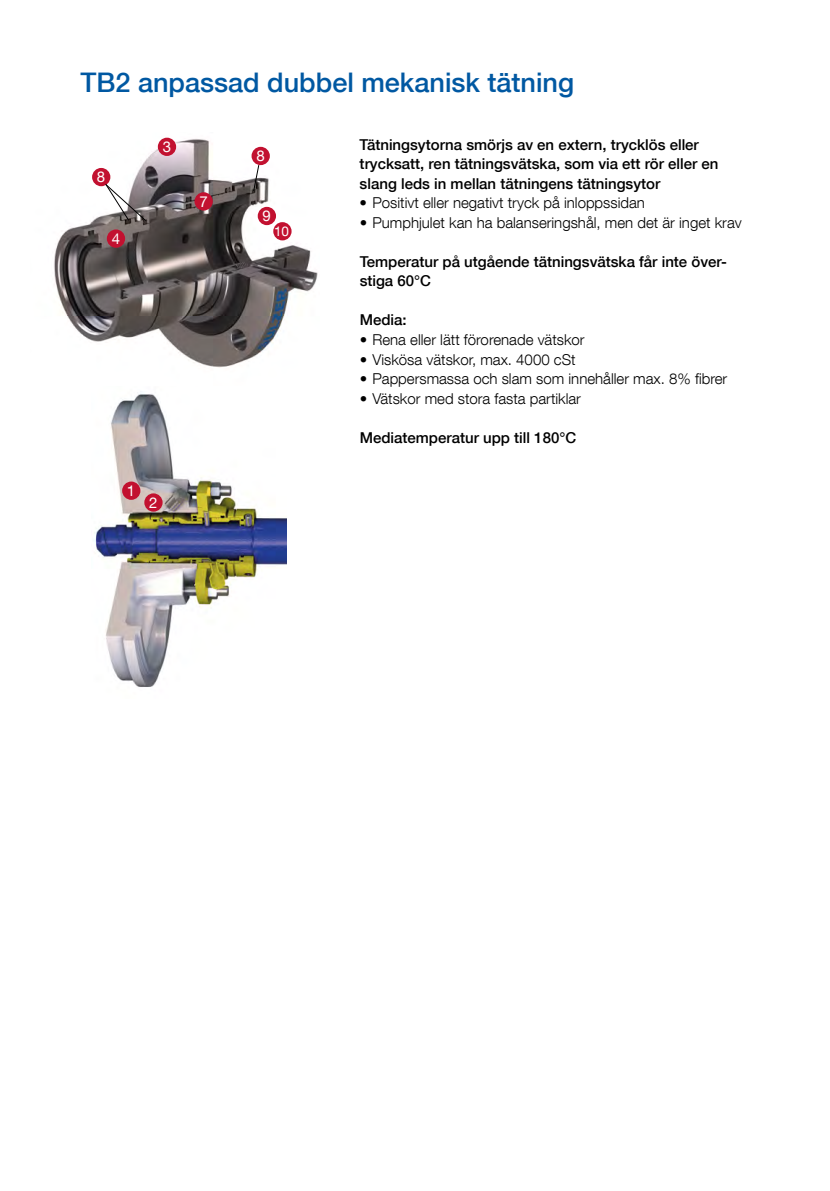
<style>
.page{position:relative;width:830px;height:1191px;background:#fff}
.page>*{position:absolute;margin:0;border:0;box-sizing:border-box;transform-origin:0 0}
.Pääotsikko_18pt_sini{font:500 27px "Helvetica Neue LT Com";color:#0058a2}
.t1{font:300 15px "Helvetica Neue LT Com";color:#000}
.VÄLIOTSIKKO{font:500 15px/19.5px "Helvetica Neue LT Com";color:#000}
.t2{font:15px "Helvetica Neue LT Com";color:#fff}
.t3{font:13.5px "Helvetica Neue LT Com";color:#fff}
</style>
<div class="page">
<img style="left:54px;top:137px;width:264px;height:231px">
<img style="left:94px;top:391px;width:192px;height:296px">
<div style="left:122px;top:481px;width:18px;height:19px;background:#c21130;border-radius:50%"></div>
<div style="left:144px;top:493px;width:18px;height:18px;background:#c21130;border-radius:50%"></div>
<div style="left:158px;top:138px;width:18px;height:18px;background:#c21130;border-radius:50%"></div>
<div style="left:107px;top:229px;width:18px;height:19px;background:#c21130;border-radius:50%"></div>
<div style="left:257px;top:207px;width:19px;height:18px;background:#c21130;border-radius:50%"></div>
<div style="left:273px;top:222px;width:18px;height:18px;background:#c21130;border-radius:50%"></div>
<div style="left:92px;top:168px;width:18px;height:18px;background:#c21130;border-radius:50%"></div>
<div style="left:251px;top:147px;width:19px;height:18px;background:#c21130;border-radius:50%"></div>
<div style="left:194px;top:192px;width:19px;height:18px;background:#c21130;border-radius:50%"></div>
<svg style="left:105px;top:183px;width:41px;height:38px"></svg>
<svg style="left:253px;top:164px;width:6px;height:28px"></svg>
<p class="Pääotsikko_18pt_sini" style="left:80px;top:66px;width:495px">TB2 anpassad dubbel mekanisk tätning</p>
<p class="t2" style="left:97px;top:168px;width:10px">8</p>
<p class="t2" style="left:112px;top:229px;width:10px">4</p>
<p class="t2" style="left:163px;top:138px;width:10px">3</p>
<p class="t2" style="left:199px;top:192px;width:10px">7</p>
<p class="t2" style="left:256px;top:147px;width:10px">8</p>
<p class="t2" style="left:262px;top:207px;width:10px">9</p>
<p class="t3" style="left:274px;top:223px;width:17px">10</p>
<p class="t2" style="left:127px;top:481px;width:10px">1</p>
<p class="t2" style="left:149px;top:493px;width:10px">2</p>
<p class="VÄLIOTSIKKO" style="left:359px;top:135px;width:360px">Tätningsytorna smörjs av en extern, trycklös eller trycksatt, ren tätningsvätska, som via ett rör eller en slang leds in mellan tätningens tätningsytor</p>
<p class="t1" style="left:359px;top:194px;width:287px">• Positivt eller negativt tryck på inloppssidan</p>
<p class="t1" style="left:359px;top:213px;width:383px">• Pumphjulet kan ha balanseringshål, men det är inget krav</p>
<p class="VÄLIOTSIKKO" style="left:359px;top:252px;width:368px">Temperatur på utgående tätningsvätska får inte över&shy;stiga 60°C</p>
<p class="VÄLIOTSIKKO" style="left:359px;top:310px;width:48px">Media:</p>
<p class="t1" style="left:359px;top:330px;width:226px">• Rena eller lätt förorenade vätskor</p>
<p class="t1" style="left:359px;top:350px;width:217px">• Viskösa vätskor, max. 4000 cSt</p>
<p class="t1" style="left:359px;top:369px;width:369px">• Pappersmassa och slam som innehåller max. 8% fibrer</p>
<p class="t1" style="left:359px;top:389px;width:223px">• Vätskor med stora fasta partiklar</p>
<p class="VÄLIOTSIKKO" style="left:359px;top:427px;width:218px">Mediatemperatur upp till 180°C</p>
</div>
